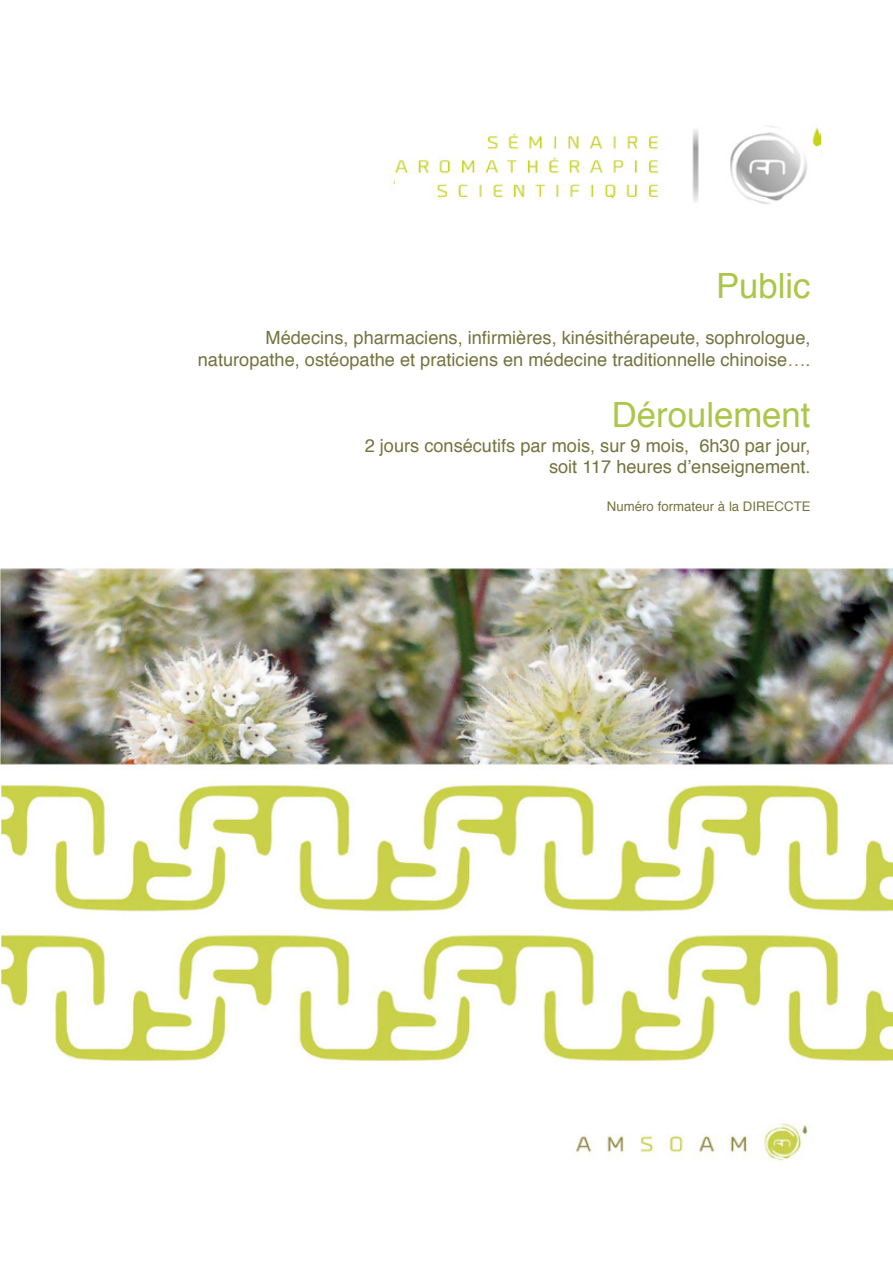
<style>
.page{position:relative;width:893px;height:1263px;background:#fff}
.page>*{position:absolute;margin:0;border:0;box-sizing:border-box;transform-origin:0 0}
.t1{font:34.65px "Helvetica";color:#abc649}
.t2{font:18.15px/21.5px "Helvetica";color:#747440;text-align:right}
.t3{font:13.2px "Helvetica";color:#747440}
.s1{color:#878651}
</style>
<div class="page">
<img style="left:1px;top:132px;width:891px;height:1029px">
<img style="left:395px;top:126px;width:425px;height:97px">
<h1 class="t1" style="left:716px;top:259px;width:96px">Public</h1>
<p class="t2" style="left:198px;top:328px;width:614px">Médecins, pharmaciens, infirmières, kinésithérapeute, sophrologue, naturopathe, ostéopathe et praticiens en médecine traditionnelle chinoise<span class="s1">…</span>.</p>
<h1 class="t1" style="left:612px;top:388px;width:200px">Déroulement</h1>
<p class="t2" style="left:365px;top:435px;width:447px">2 jours consécutifs par mois, sur 9 mois, 6h30 par jour, soit 117 heures d’enseignement.</p>
<p class="t3" style="left:607px;top:496px;width:205px">Numéro formateur à la DIRECCTE</p>
</div>
